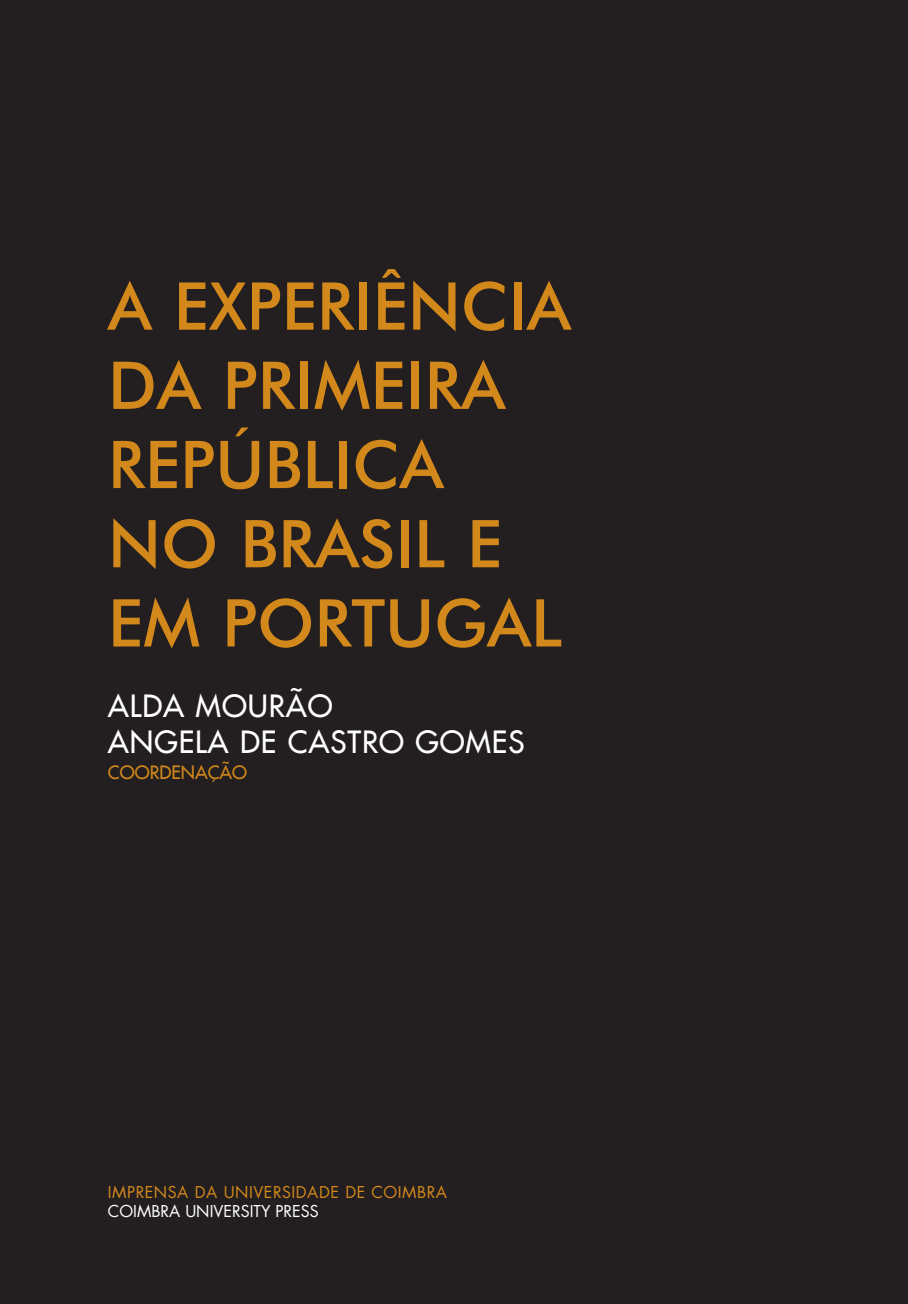
<style>
.page{position:relative;width:908px;height:1304px;background:#fff}
.page>*{position:absolute;margin:0;border:0;box-sizing:border-box;transform-origin:0 0}
.t1{font:500 66px/79.2px "Futura BT";color:#d3881b}
.t2{font:30px/36px "Futura LT";letter-spacing:.03em;color:#fff}
.t3{font:18px "Futura LT";color:#d3881b}
.t4{font:16px/19.2px "Futura LT";letter-spacing:.03em;color:#d3881b}
.s1{color:#fff}
</style>
<div class="page">
<div style="left:0;top:0;width:907px;height:1304px;background:#231f20"></div>
<p class="t1" style="left:108px;top:266px;width:464px">A EXPERIÊNCIA<br>DA PRIMEIRA<br>REPÚBLICA<br>NO BRASIL E<br>EM PORTUGAL</p>
<p class="t2" style="left:108px;top:687px;width:418px">ALDA MOURÃO<br>ANGELA DE CASTRO GOMES</p>
<p class="t3" style="left:108px;top:760px;width:141px">COORDENAÇÃO</p>
<p class="t4" style="left:108px;top:1183px;width:340px">IMPRENSA DA UNIVERSIDADE DE COIMBRA<br><span class="s1">COIMBRA UNIVERSITY PRESS</span></p>
</div>
